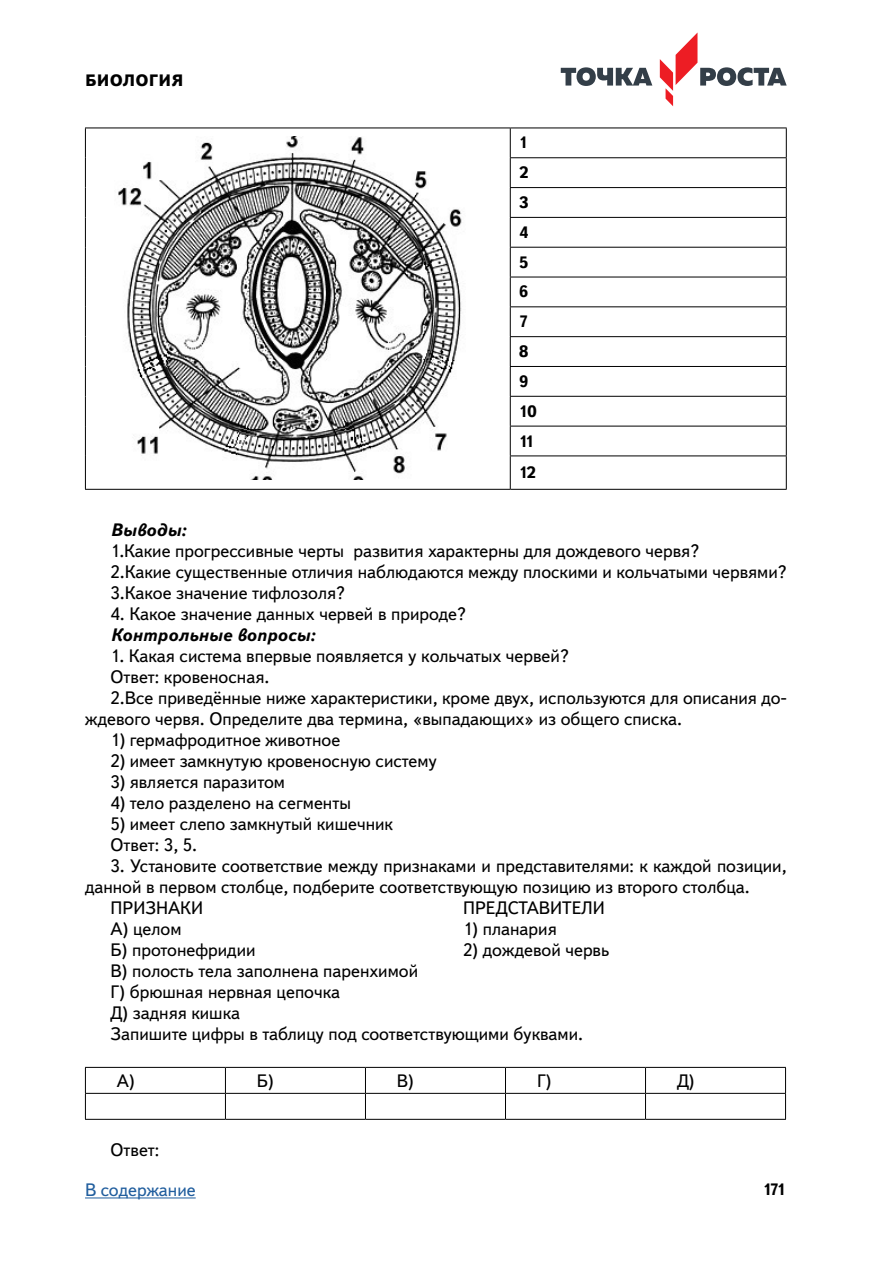
<style>
.page{position:relative;width:893px;height:1263px;background:#fff}
.page>*{position:absolute;margin:0;border:0;box-sizing:border-box;transform-origin:0 0}
.t1{font:18px/21px "Textbook New";color:#000}
.t2{font:italic 700 18px "Textbook New";color:#000}
.t3{font:18px "Textbook New";color:#215e9e}
.t4{font:700 16.5px/29.8px "Textbook New";letter-spacing:-.165em;color:#000}
.t5{font:800 16.5px "Textbook New";letter-spacing:.01em;color:#000}
</style>
<div class="page">
<svg style="left:561px;top:67px;width:91px;height:19px"></svg>
<svg style="left:660px;top:32px;width:127px;height:74px"></svg>
<hr style="left:85px;top:1197px;width:111px;height:1px;background:#215e9e">
<hr style="left:510px;top:128px;width:277px;height:1px;background:#000">
<hr style="left:510px;top:157px;width:277px;height:1px;background:#000">
<hr style="left:510px;top:187px;width:277px;height:1px;background:#000">
<hr style="left:510px;top:217px;width:277px;height:1px;background:#000">
<hr style="left:510px;top:247px;width:277px;height:1px;background:#000">
<hr style="left:510px;top:277px;width:277px;height:1px;background:#000">
<hr style="left:510px;top:306px;width:277px;height:1px;background:#000">
<hr style="left:510px;top:336px;width:277px;height:1px;background:#000">
<hr style="left:510px;top:366px;width:277px;height:1px;background:#000">
<hr style="left:510px;top:396px;width:277px;height:1px;background:#000">
<hr style="left:510px;top:426px;width:277px;height:1px;background:#000">
<svg style="left:786px;top:128px;width:1px;height:327px"></svg>
<hr style="left:510px;top:455px;width:277px;height:1px;background:#000">
<hr style="left:786px;top:456px;width:1px;height:33px;background:#000">
<hr style="left:510px;top:489px;width:277px;height:1px;background:#000">
<hr style="left:85px;top:128px;width:425px;height:1px;background:#000">
<hr style="left:85px;top:128px;width:1px;height:30px;background:#000">
<hr style="left:85px;top:158px;width:1px;height:30px;background:#000">
<svg style="left:85px;top:188px;width:1px;height:29px"></svg>
<hr style="left:85px;top:217px;width:1px;height:30px;background:#000">
<hr style="left:85px;top:247px;width:1px;height:30px;background:#000">
<hr style="left:85px;top:277px;width:1px;height:30px;background:#000">
<hr style="left:85px;top:307px;width:1px;height:30px;background:#000">
<svg style="left:85px;top:337px;width:1px;height:29px"></svg>
<hr style="left:85px;top:366px;width:1px;height:30px;background:#000">
<hr style="left:85px;top:396px;width:1px;height:30px;background:#000">
<hr style="left:85px;top:426px;width:1px;height:30px;background:#000">
<svg style="left:510px;top:128px;width:1px;height:327px"></svg>
<hr style="left:85px;top:456px;width:1px;height:33px;background:#000">
<hr style="left:510px;top:456px;width:1px;height:33px;background:#000">
<hr style="left:85px;top:489px;width:425px;height:1px;background:#000">
<img style="left:118px;top:136px;width:344px;height:344px">
<hr style="left:85px;top:1067px;width:140px;height:1px;background:#000">
<hr style="left:225px;top:1067px;width:140px;height:1px;background:#000">
<hr style="left:365px;top:1067px;width:140px;height:1px;background:#000">
<hr style="left:505px;top:1067px;width:140px;height:1px;background:#000">
<hr style="left:645px;top:1067px;width:141px;height:1px;background:#000">
<hr style="left:85px;top:1093px;width:140px;height:1px;background:#000">
<svg style="left:85px;top:1068px;width:1px;height:51px"></svg>
<hr style="left:225px;top:1093px;width:140px;height:1px;background:#000">
<svg style="left:225px;top:1068px;width:1px;height:51px"></svg>
<hr style="left:365px;top:1093px;width:140px;height:1px;background:#000">
<svg style="left:365px;top:1068px;width:1px;height:51px"></svg>
<hr style="left:505px;top:1093px;width:140px;height:1px;background:#000">
<svg style="left:505px;top:1068px;width:1px;height:51px"></svg>
<hr style="left:645px;top:1093px;width:141px;height:1px;background:#000">
<svg style="left:645px;top:1068px;width:1px;height:51px"></svg>
<svg style="left:785px;top:1068px;width:1px;height:51px"></svg>
<hr style="left:85px;top:1119px;width:140px;height:1px;background:#000">
<hr style="left:225px;top:1119px;width:140px;height:1px;background:#000">
<hr style="left:365px;top:1119px;width:140px;height:1px;background:#000">
<hr style="left:505px;top:1119px;width:140px;height:1px;background:#000">
<hr style="left:645px;top:1119px;width:141px;height:1px;background:#000">
<p class="t5" style="left:85px;top:70px;width:100px">БИОЛОГИЯ</p>
<p class="t4" style="left:519px;top:128px;width:20px">1<br>2<br>3<br>4<br>5<br>6<br>7<br>8<br>9<br>10<br>11</p>
<p class="t4" style="left:519px;top:457px;width:19px">12</p>
<p class="t2" style="left:111px;top:518px;width:77px">Выводы:</p>
<p class="t1" style="left:111px;top:540px;width:678px">1.Какие прогрессивные черты развития характерны для дождевого червя?<br>2.Какие существенные отличия наблюдаются между плоскими и кольчатыми червями?<br>3.Какое значение тифлозоля?</p>
<p class="t1" style="left:111px;top:603px;width:357px">4. Какое значение данных червей в природе?</p>
<p class="t2" style="left:111px;top:623px;width:206px">Контрольные вопросы:</p>
<p class="t1" style="left:111px;top:645px;width:460px">1. Какая система впервые появляется у кольчатых червей?</p>
<p class="t1" style="left:111px;top:666px;width:160px">Ответ: кровеносная.</p>
<p class="t1" style="left:111px;top:687px;width:678px">2.Все приведённые ниже характеристики, кроме двух, используются для описания до-</p>
<p class="t1" style="left:85px;top:708px;width:598px">ждевого червя. Определите два термина, «выпадающих» из общего списка.</p>
<p class="t1" style="left:111px;top:729px;width:231px">1) гермафродитное животное</p>
<p class="t1" style="left:111px;top:750px;width:328px">2) имеет замкнутую кровеносную систему</p>
<p class="t1" style="left:111px;top:771px;width:176px">3) является паразитом</p>
<p class="t1" style="left:111px;top:792px;width:242px">4) тело разделено на сегменты</p>
<p class="t1" style="left:111px;top:813px;width:284px">5) имеет слепо замкнутый кишечник<br>Ответ: 3, 5.</p>
<p class="t1" style="left:111px;top:855px;width:678px">3. Установите соответствие между признаками и представителями: к каждой позиции,</p>
<p class="t1" style="left:85px;top:876px;width:666px">данной в первом столбце, подберите соответствующую позицию из второго столбца.</p>
<p class="t1" style="left:111px;top:897px;width:94px">ПРИЗНАКИ</p>
<p class="t1" style="left:463px;top:897px;width:143px">ПРЕДСТАВИТЕЛИ</p>
<p class="t1" style="left:111px;top:918px;width:72px">А) целом</p>
<p class="t1" style="left:463px;top:918px;width:95px">1) планария</p>
<p class="t1" style="left:111px;top:939px;width:146px">Б) протонефридии</p>
<p class="t1" style="left:463px;top:939px;width:148px">2) дождевой червь</p>
<p class="t1" style="left:111px;top:960px;width:474px">В) полость тела заполнена паренхимой<br>Г) брюшная нервная цепочка<br>Д) задняя кишка<br>Запишите цифры в таблицу под соответствующими буквами.</p>
<p class="t1" style="left:117px;top:1070px;width:19px">А)</p>
<p class="t1" style="left:257px;top:1070px;width:18px">Б)</p>
<p class="t1" style="left:397px;top:1070px;width:19px">В)</p>
<p class="t1" style="left:537px;top:1070px;width:16px">Г)</p>
<p class="t1" style="left:677px;top:1070px;width:19px">Д)</p>
<p class="t1" style="left:111px;top:1139px;width:50px">Ответ:</p>
<p class="t3" style="left:85px;top:1179px;width:112px">В содержание</p>
<p class="t4" style="left:763px;top:1174px;width:25px">171</p>
</div>
